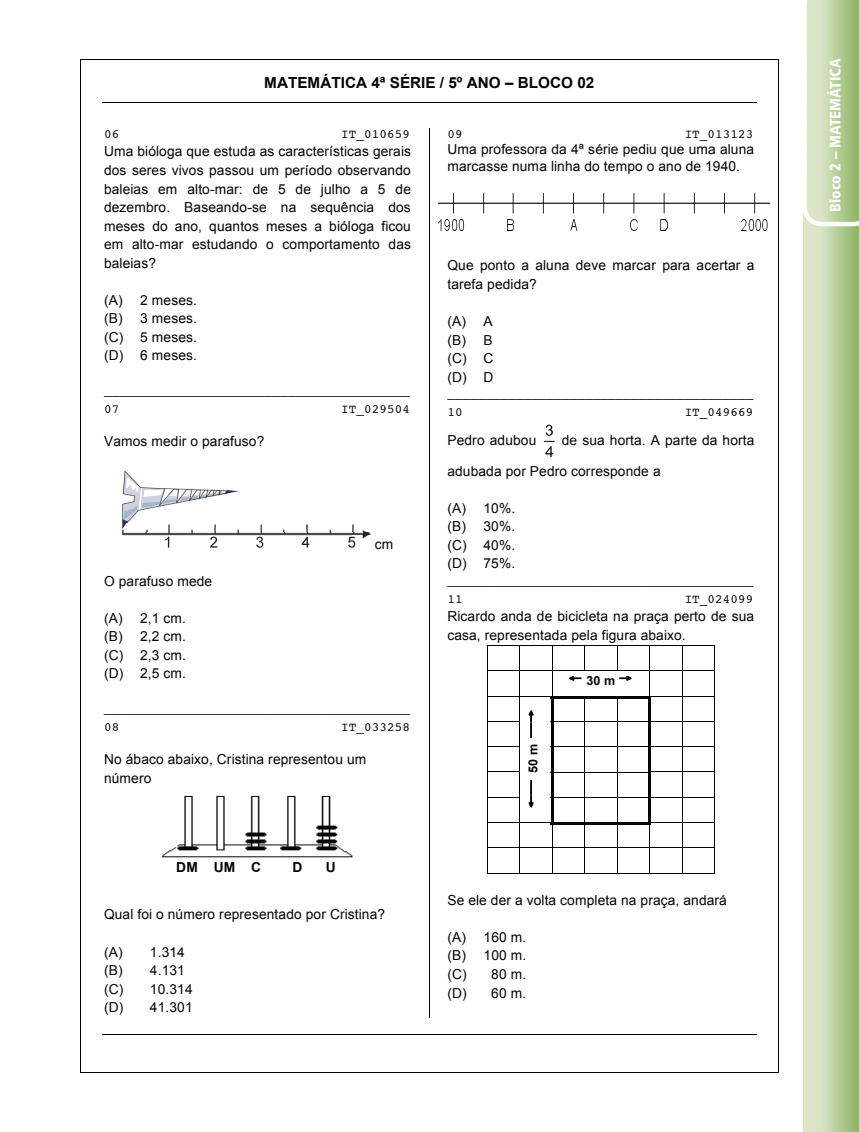
<style>
.page{position:relative;width:859px;height:1132px;background:#fff}
.page>*{position:absolute;margin:0;border:0;box-sizing:border-box;transform-origin:0 0}
.t1{font:700 15.3px "Arial";color:#040503}
.t2{font:900 condensed 15px "Frutiger";color:#fff}
.t3{font:13.8px/18.6px "Arial";letter-spacing:.01em;color:#040503;text-align:justify}
.t4{font:700 13.8px "Arial";color:#040503}
.t5{font:12.6px/19.4px "Courier";letter-spacing:.01em;color:#040503}
.t6{font:700 12.6px "Arial";color:#040503}
</style>
<div class="page">
<svg style="left:804px;top:226px;width:55px;height:905px;background:#bfd3a2"></svg>
<hr style="left:102px;top:102px;width:654px;height:1px;background:#040503">
<hr style="left:102px;top:1033px;width:654px;height:1px;background:#040503">
<img style="left:122px;top:470px;width:117px;height:53px">
<img style="left:352px;top:524px;width:14px;height:8px">
<img style="left:122px;top:523px;width:140px;height:6px">
<img style="left:283px;top:529px;width:49px;height:3px">
<img style="left:168px;top:529px;width:94px;height:3px">
<img style="left:122px;top:529px;width:26px;height:3px">
<img style="left:122px;top:532px;width:249px;height:3px">
<img style="left:362px;top:535px;width:6px;height:4px">
<svg style="left:165px;top:536px;width:4px;height:11px"></svg>
<svg style="left:210px;top:536px;width:7px;height:11px"></svg>
<svg style="left:256px;top:536px;width:7px;height:11px"></svg>
<svg style="left:302px;top:536px;width:7px;height:11px"></svg>
<svg style="left:348px;top:536px;width:7px;height:11px"></svg>
<hr style="left:438px;top:203px;width:332px;height:1px;background:#040503">
<svg style="left:453px;top:193px;width:1px;height:20px"></svg>
<svg style="left:483px;top:193px;width:1px;height:20px"></svg>
<svg style="left:513px;top:193px;width:1px;height:20px"></svg>
<svg style="left:543px;top:193px;width:1px;height:20px"></svg>
<svg style="left:573px;top:193px;width:1px;height:20px"></svg>
<svg style="left:603px;top:193px;width:1px;height:20px"></svg>
<svg style="left:633px;top:193px;width:1px;height:20px"></svg>
<svg style="left:664px;top:193px;width:1px;height:20px"></svg>
<svg style="left:694px;top:193px;width:1px;height:20px"></svg>
<svg style="left:724px;top:193px;width:1px;height:20px"></svg>
<svg style="left:754px;top:193px;width:1px;height:20px"></svg>
<svg style="left:438px;top:219px;width:26px;height:12px"></svg>
<svg style="left:507px;top:219px;width:7px;height:12px"></svg>
<svg style="left:570px;top:219px;width:7px;height:12px"></svg>
<svg style="left:630px;top:219px;width:8px;height:12px"></svg>
<svg style="left:660px;top:219px;width:8px;height:12px"></svg>
<svg style="left:741px;top:219px;width:26px;height:12px"></svg>
<svg style="left:544px;top:441px;width:10px;height:16px"></svg>
<svg style="left:546px;top:424px;width:7px;height:11px"></svg>
<hr style="left:487px;top:644px;width:228px;height:1px;background:#040503">
<hr style="left:487px;top:670px;width:228px;height:1px;background:#040503">
<hr style="left:487px;top:695px;width:32px;height:1px;background:#040503">
<hr style="left:520px;top:695px;width:31px;height:1px;background:#040503">
<svg style="left:551px;top:645px;width:3px;height:50px"></svg>
<hr style="left:551px;top:695px;width:100px;height:3px;background:#040503">
<svg style="left:648px;top:645px;width:3px;height:51px"></svg>
<hr style="left:651px;top:695px;width:31px;height:1px;background:#040503">
<hr style="left:682px;top:695px;width:32px;height:1px;background:#040503">
<hr style="left:551px;top:698px;width:3px;height:23px;background:#040503">
<hr style="left:648px;top:698px;width:3px;height:23px;background:#040503">
<hr style="left:487px;top:721px;width:32px;height:1px;background:#040503">
<hr style="left:551px;top:721px;width:100px;height:1px;background:#040503">
<hr style="left:651px;top:721px;width:31px;height:1px;background:#040503">
<hr style="left:682px;top:721px;width:32px;height:1px;background:#040503">
<hr style="left:551px;top:722px;width:3px;height:24px;background:#040503">
<hr style="left:648px;top:722px;width:3px;height:24px;background:#040503">
<hr style="left:487px;top:746px;width:32px;height:1px;background:#040503">
<hr style="left:551px;top:746px;width:100px;height:1px;background:#040503">
<hr style="left:651px;top:746px;width:31px;height:1px;background:#040503">
<hr style="left:682px;top:746px;width:32px;height:1px;background:#040503">
<hr style="left:551px;top:747px;width:3px;height:24px;background:#040503">
<hr style="left:648px;top:747px;width:3px;height:24px;background:#040503">
<hr style="left:487px;top:771px;width:32px;height:1px;background:#040503">
<hr style="left:551px;top:771px;width:100px;height:1px;background:#040503">
<hr style="left:651px;top:771px;width:31px;height:1px;background:#040503">
<hr style="left:682px;top:771px;width:32px;height:1px;background:#040503">
<hr style="left:551px;top:772px;width:3px;height:25px;background:#040503">
<hr style="left:648px;top:772px;width:3px;height:25px;background:#040503">
<hr style="left:487px;top:797px;width:32px;height:1px;background:#040503">
<hr style="left:551px;top:797px;width:100px;height:1px;background:#040503">
<hr style="left:651px;top:797px;width:31px;height:1px;background:#040503">
<hr style="left:682px;top:797px;width:32px;height:1px;background:#040503">
<hr style="left:551px;top:797px;width:3px;height:25px;background:#040503">
<hr style="left:648px;top:797px;width:3px;height:25px;background:#040503">
<hr style="left:487px;top:822px;width:32px;height:1px;background:#040503">
<hr style="left:520px;top:822px;width:31px;height:1px;background:#040503">
<hr style="left:551px;top:822px;width:36px;height:2px;background:#040503">
<hr style="left:585px;top:822px;width:34px;height:2px;background:#040503">
<hr style="left:617px;top:822px;width:34px;height:2px;background:#040503">
<hr style="left:651px;top:822px;width:31px;height:1px;background:#040503">
<hr style="left:682px;top:822px;width:32px;height:1px;background:#040503">
<hr style="left:487px;top:847px;width:228px;height:1px;background:#040503">
<svg style="left:487px;top:644px;width:1px;height:228px"></svg>
<hr style="left:487px;top:872px;width:32px;height:1px;background:#040503">
<svg style="left:519px;top:645px;width:1px;height:228px"></svg>
<hr style="left:520px;top:872px;width:32px;height:1px;background:#040503">
<svg style="left:551px;top:824px;width:3px;height:49px"></svg>
<hr style="left:552px;top:872px;width:32px;height:1px;background:#040503">
<svg style="left:584px;top:698px;width:1px;height:175px"></svg>
<hr style="left:585px;top:872px;width:32px;height:1px;background:#040503">
<svg style="left:617px;top:698px;width:1px;height:174px"></svg>
<hr style="left:617px;top:872px;width:32px;height:1px;background:#040503">
<svg style="left:648px;top:824px;width:3px;height:49px"></svg>
<hr style="left:650px;top:872px;width:32px;height:1px;background:#040503">
<svg style="left:682px;top:645px;width:1px;height:227px"></svg>
<hr style="left:682px;top:872px;width:32px;height:1px;background:#040503">
<svg style="left:714px;top:644px;width:1px;height:229px"></svg>
<hr style="left:429px;top:129px;width:1px;height:888px;background:#040503">
<img style="left:162px;top:795px;width:191px;height:63px">
<hr style="left:80px;top:59px;width:698px;height:1px;background:#040503">
<hr style="left:80px;top:60px;width:1px;height:1011px;background:#040503">
<hr style="left:778px;top:60px;width:1px;height:1011px;background:#040503">
<hr style="left:80px;top:1071px;width:698px;height:1px;background:#040503">
<svg style="left:803px;top:0;width:56px;height:226px;background:#c3d6a8"></svg>
<svg style="left:570px;top:645px;width:15px;height:35px"></svg>
<svg style="left:617px;top:645px;width:14px;height:35px"></svg>
<svg style="left:529px;top:780px;width:4px;height:26px"></svg>
<svg style="left:529px;top:710px;width:4px;height:27px"></svg>
<p class="t1" style="left:264px;top:74px;width:332px">MATEMÁTICA 4ª SÉRIE / 5º ANO – BLOCO 02</p>
<p class="t5" style="left:104px;top:125px;width:17px">06</p>
<p class="t5" style="left:341px;top:125px;width:70px">IT_010659</p>
<p class="t3" style="left:104px;top:142px;width:309px">Uma bióloga que estuda as características gerais dos seres vivos passou um período observando baleias em alto-mar: de 5 de julho a 5 de dezembro. Baseando-se na sequência dos meses do ano, quantos meses a bióloga ficou em alto-mar estudando o comportamento das baleias?</p>
<p class="t3" style="left:104px;top:290px;width:94px">(A) 2 meses. (B) 3 meses. (C) 5 meses. (D) 6 meses.</p>
<p class="t5" style="left:104px;top:381px;width:307px">________________________________________<br>07</p>
<p class="t5" style="left:341px;top:400px;width:70px">IT_029504</p>
<p class="t3" style="left:104px;top:432px;width:162px">Vamos medir o parafuso?</p>
<p class="t3" style="left:375px;top:534px;width:20px">cm</p>
<p class="t3" style="left:104px;top:571px;width:110px">O parafuso mede</p>
<p class="t3" style="left:104px;top:608px;width:84px">(A) 2,1 cm. (B) 2,2 cm. (C) 2,3 cm. (D) 2,5 cm.</p>
<p class="t5" style="left:104px;top:699px;width:307px">________________________________________<br>08</p>
<p class="t5" style="left:341px;top:718px;width:70px">IT_033258</p>
<p class="t3" style="left:104px;top:750px;width:264px">No ábaco abaixo, Cristina representou um número</p>
<p class="t4" style="left:176px;top:859px;width:86px">DM UM C</p>
<p class="t4" style="left:292px;top:859px;width:11px">D</p>
<p class="t4" style="left:326px;top:859px;width:11px">U</p>
<p class="t3" style="left:104px;top:905px;width:283px">Qual foi o número representado por Cristina?</p>
<p class="t3" style="left:104px;top:942px;width:90px;text-align:left">(A) 1.314 (B) 4.131 (C) 10.314 (D) 41.301</p>
<p class="t5" style="left:447px;top:125px;width:17px">09</p>
<p class="t5" style="left:685px;top:125px;width:70px">IT_013123</p>
<p class="t3" style="left:447px;top:141px;width:308px;line-height:16.2px">Uma professora da 4ª série pediu que uma aluna marcasse numa linha do tempo o ano de 1940.</p>
<p class="t3" style="left:447px;top:256px;width:308px">Que ponto a aluna deve marcar para acertar a tarefa pedida?</p>
<p class="t3" style="left:447px;top:312px;width:48px">(A) A (B) B (C) C (D) D</p>
<p class="t5" style="left:447px;top:384px;width:307px;line-height:18.9px">________________________________________<br>10</p>
<p class="t5" style="left:685px;top:403px;width:70px">IT_049669</p>
<p class="t3" style="left:447px;top:431px;width:91px">Pedro adubou</p>
<p class="t3" style="left:562px;top:431px;width:194px">de sua horta. A parte da horta</p>
<p class="t3" style="left:447px;top:461px;width:215px">adubada por Pedro corresponde a</p>
<p class="t3" style="left:447px;top:498px;width:69px">(A) 10%. (B) 30%. (C) 40%. (D) 75%.</p>
<p class="t5" style="left:447px;top:571px;width:307px;line-height:18.9px">________________________________________<br>11</p>
<p class="t5" style="left:685px;top:590px;width:70px">IT_024099</p>
<p class="t3" style="left:447px;top:606px;width:308px">Ricardo anda de bicicleta na praça perto de sua casa, representada pela figura abaixo.</p>
<p class="t6" style="left:586px;top:673px;width:30px">30 m</p>
<p class="t6" style="left:526px;top:772px;width:30px;rotate:-90deg">50 m</p>
<p class="t3" style="left:447px;top:890px;width:281px">Se ele der a volta completa na praça, andará</p>
<p class="t3" style="left:447px;top:927px;width:80px">(A) 160 m. (B) 100 m. (C) 80 m. (D) 60 m.</p>
<p class="t2" style="left:826px;top:212px;width:155px;rotate:-90deg">Bloco 2 – Matemática</p>
</div>
